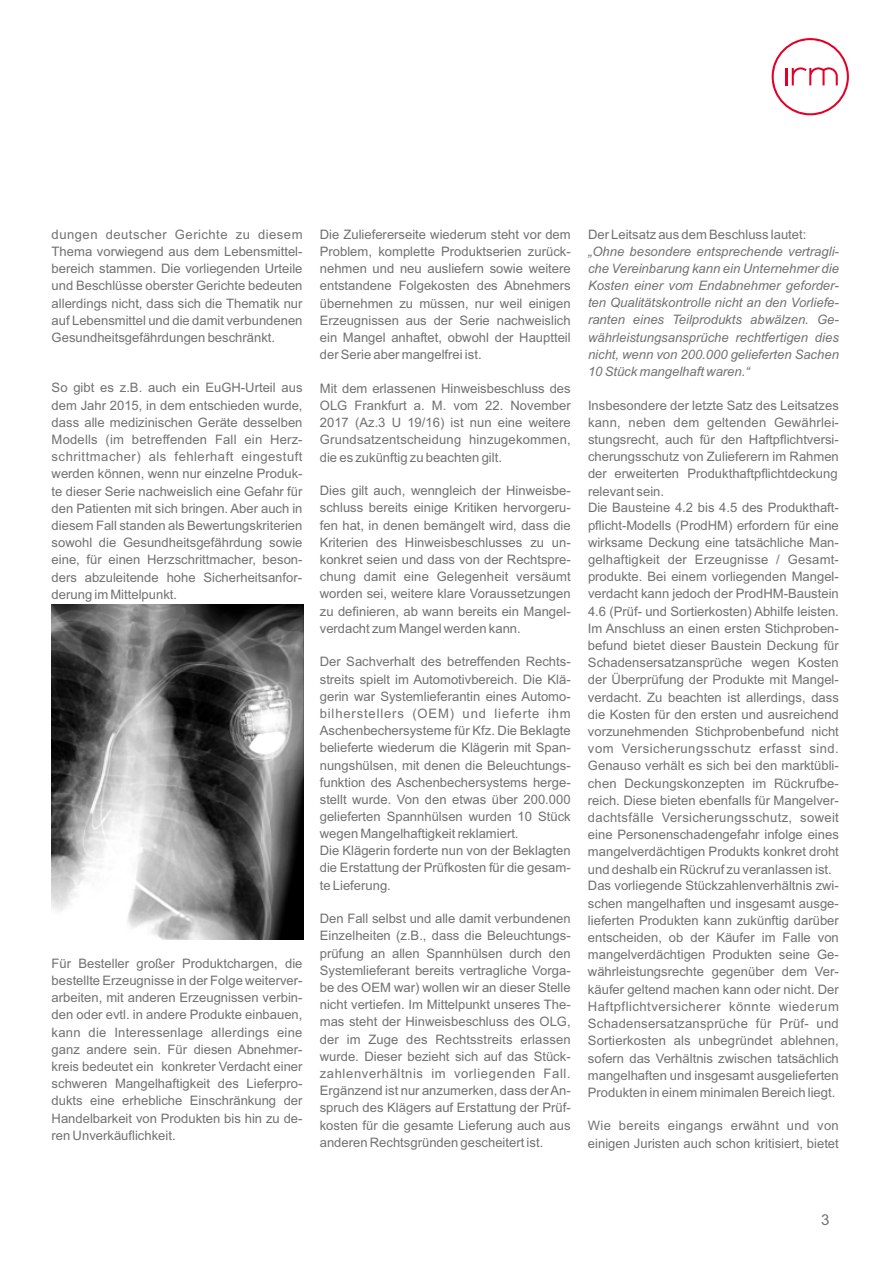
<style>
.page{position:relative;width:893px;height:1263px;background:#fff}
.page>*{position:absolute;margin:0;border:0;box-sizing:border-box;transform-origin:0 0}
.t1{font:15px "Arial";color:#707172}
.t2{font:13.05px/17.2px "Arial";color:#707172;text-align:justify}
.t3{font:italic 13.05px/17.2px "Arial";color:#707172;text-align:justify}
</style>
<div class="page">
<svg style="left:772px;top:38px;width:77px;height:77px"></svg>
<img style="left:52px;top:605px;width:251px;height:335px">
<p class="t2" style="left:52px;top:227px;width:252px">dungen deutscher Gerichte zu diesem Thema vorwiegend aus dem Lebensmittel&shy;bereich stammen. Die vorliegenden Urteile und Beschlüsse oberster Gerichte bedeuten allerdings nicht, dass sich die Thematik nur auf Lebensmittel und die damit verbundenen Gesundheitsgefährdungen beschränkt.</p>
<p class="t2" style="left:52px;top:380px;width:252px">So gibt es z.B. auch ein EuGH-Urteil aus dem Jahr 2015, in dem entschieden wurde, dass alle medizinischen Geräte desselben Modells (im betreffenden Fall ein Herz&shy;schrittmacher) als fehlerhaft eingestuft werden können, wenn nur einzelne Produk&shy;te dieser Serie nachweislich eine Gefahr für den Patienten mit sich bringen. Aber auch in diesem Fall standen als Bewertungskriterien sowohl die Gesundheitsgefährdung sowie eine, für einen Herzschrittmacher, beson&shy;ders abzuleitende hohe Sicherheitsanfor&shy;derung im Mittelpunkt.</p>
<p class="t2" style="left:52px;top:956px;width:252px">Für Besteller großer Produktchargen, die bestellte Erzeugnisse in der Folge weiterver&shy;arbeiten, mit anderen Erzeugnissen verbin&shy;den oder evtl. in andere Produkte einbauen, kann die Interessenlage allerdings eine ganz andere sein. Für diesen Abnehmer&shy;kreis bedeutet ein konkreter Verdacht einer schweren Mangelhaftigkeit des Lieferpro&shy;dukts eine erhebliche Einschränkung der Handelbarkeit von Produkten bis hin zu de&shy;ren Unverkäuflichkeit.</p>
<p class="t2" style="left:320px;top:227px;width:252px">Die Zuliefererseite wiederum steht vor dem Problem, komplette Produktserien zurück&shy;nehmen und neu ausliefern sowie weitere entstandene Folgekosten des Abnehmers übernehmen zu müssen, nur weil einigen Erzeugnissen aus der Serie nachweislich ein Mangel anhaftet, obwohl der Hauptteil der Serie aber mangelfrei ist.</p>
<p class="t2" style="left:320px;top:381px;width:252px">Mit dem erlassenen Hinweisbeschluss des OLG Frankfurt a. M. vom 22. November 2017 (Az.3 U 19/16) ist nun eine weitere Grundsatzentscheidung hinzugekommen, die es zukünftig zu beachten gilt.</p>
<p class="t2" style="left:320px;top:483px;width:252px">Dies gilt auch, wenngleich der Hinweisbe&shy;schluss bereits einige Kritiken hervorgeru&shy;fen hat, in denen bemängelt wird, dass die Kriterien des Hinweisbeschlusses zu un&shy;konkret seien und dass von der Rechtspre&shy;chung damit eine Gelegenheit versäumt worden sei, weitere klare Voraussetzungen zu definieren, ab wann bereits ein Mangel&shy;verdacht zum Mangel werden kann.</p>
<p class="t2" style="left:320px;top:654px;width:252px;text-align:left">Der Sachverhalt des betreffenden Rechts&shy;streits spielt im Automotivbereich. Die Klä&shy;gerin war Systemlieferantin eines Automo&shy;bilherstellers (OEM) und lieferte ihm Aschenbechersysteme für Kfz. Die Beklagte belieferte wiederum die Klägerin mit Span&shy;nungshülsen, mit denen die Beleuchtungs&shy;funktion des Aschenbechersystems herge&shy;stellt wurde. Von den etwas über 200.000 gelieferten Spannhülsen wurden 10 Stück wegen Mangelhaftigkeit reklamiert.<br>Die Klägerin forderte nun von der Beklagten die Erstattung der Prüfkosten für die gesam&shy;te Lieferung.</p>
<p class="t2" style="left:320px;top:911px;width:252px">Den Fall selbst und alle damit verbundenen Einzelheiten (z.B., dass die Beleuchtungs&shy;prüfung an allen Spannhülsen durch den Systemlieferant bereits vertragliche Vorga&shy;be des OEM war) wollen wir an dieser Stelle nicht vertiefen. Im Mittelpunkt unseres The&shy;mas steht der Hinweisbeschluss des OLG, der im Zuge des Rechtsstreits erlassen wurde. Dieser bezieht sich auf das Stück&shy;zahlenverhältnis im vorliegenden Fall.<br>Ergänzend ist nur anzumerken, dass der An&shy;spruch des Klägers auf Erstattung der Prüf&shy;kosten für die gesamte Lieferung auch aus anderen Rechtsgründen gescheitert ist.</p>
<p class="t2" style="left:588px;top:227px;width:220px">Der Leitsatz aus dem Beschluss lautet:</p>
<p class="t3" style="left:588px;top:244px;width:252px">„Ohne besondere entsprechende vertragli&shy;che Vereinbarung kann ein Unternehmer die Kosten einer vom Endabnehmer geforder&shy;ten Qualitätskontrolle nicht an den Vorliefe&shy;ranten eines Teilprodukts abwälzen. Ge&shy;währleistungsansprüche rechtfertigen dies nicht, wenn von 200.000 gelieferten Sachen 10 Stück mangelhaft waren.“</p>
<p class="t2" style="left:588px;top:398px;width:252px;text-align:left">Insbesondere der letzte Satz des Leitsatzes kann, neben dem geltenden Gewährlei&shy;stungsrecht, auch für den Haftpflichtversi&shy;cherungsschutz von Zulieferern im Rahmen der erweiterten Produkthaftpflichtdeckung relevant sein.<br>Die Bausteine 4.2 bis 4.5 des Produkthaft&shy;pflicht-Modells (ProdHM) erfordern für eine wirksame Deckung eine tatsächliche Man&shy;gelhaftigkeit der Erzeugnisse / Gesamt&shy;produkte. Bei einem vorliegenden Mangel&shy;verdacht kann jedoch der ProdHM-Baustein 4.6 (Prüf- und Sortierkosten) Abhilfe leisten.<br>Im Anschluss an einen ersten Stichproben&shy;befund bietet dieser Baustein Deckung für Schadensersatzansprüche wegen Kosten der Überprüfung der Produkte mit Mangel&shy;verdacht. Zu beachten ist allerdings, dass die Kosten für den ersten und ausreichend vorzunehmenden Stichprobenbefund nicht vom Versicherungsschutz erfasst sind.<br>Genauso verhält es sich bei den marktübli&shy;chen Deckungskonzepten im Rückrufbe&shy;reich. Diese bieten ebenfalls für Mangelver&shy;dachtsfälle Versicherungsschutz, soweit eine Personenschadengefahr infolge eines mangelverdächtigen Produkts konkret droht und deshalb ein Rückruf zu veranlassen ist.<br>Das vorliegende Stückzahlenverhältnis zwi&shy;schen mangelhaften und insgesamt ausge&shy;lieferten Produkten kann zukünftig darüber entscheiden, ob der Käufer im Falle von mangelverdächtigen Produkten seine Ge&shy;währleistungsrechte gegenüber dem Ver&shy;käufer geltend machen kann oder nicht. Der Haftpflichtversicherer könnte wiederum Schadensersatzansprüche für Prüf- und Sortierkosten als unbegründet ablehnen, sofern das Verhältnis zwischen tatsächlich mangelhaften und insgesamt ausgelieferten Produkten in einem minimalen Bereich liegt.</p>
<p class="t2" style="left:588px;top:1118px;width:252px">Wie bereits eingangs erwähnt und von einigen Juristen auch schon kritisiert, bietet</p>
<p class="t1" style="left:821px;top:1214px;width:10px">3</p>
</div>
